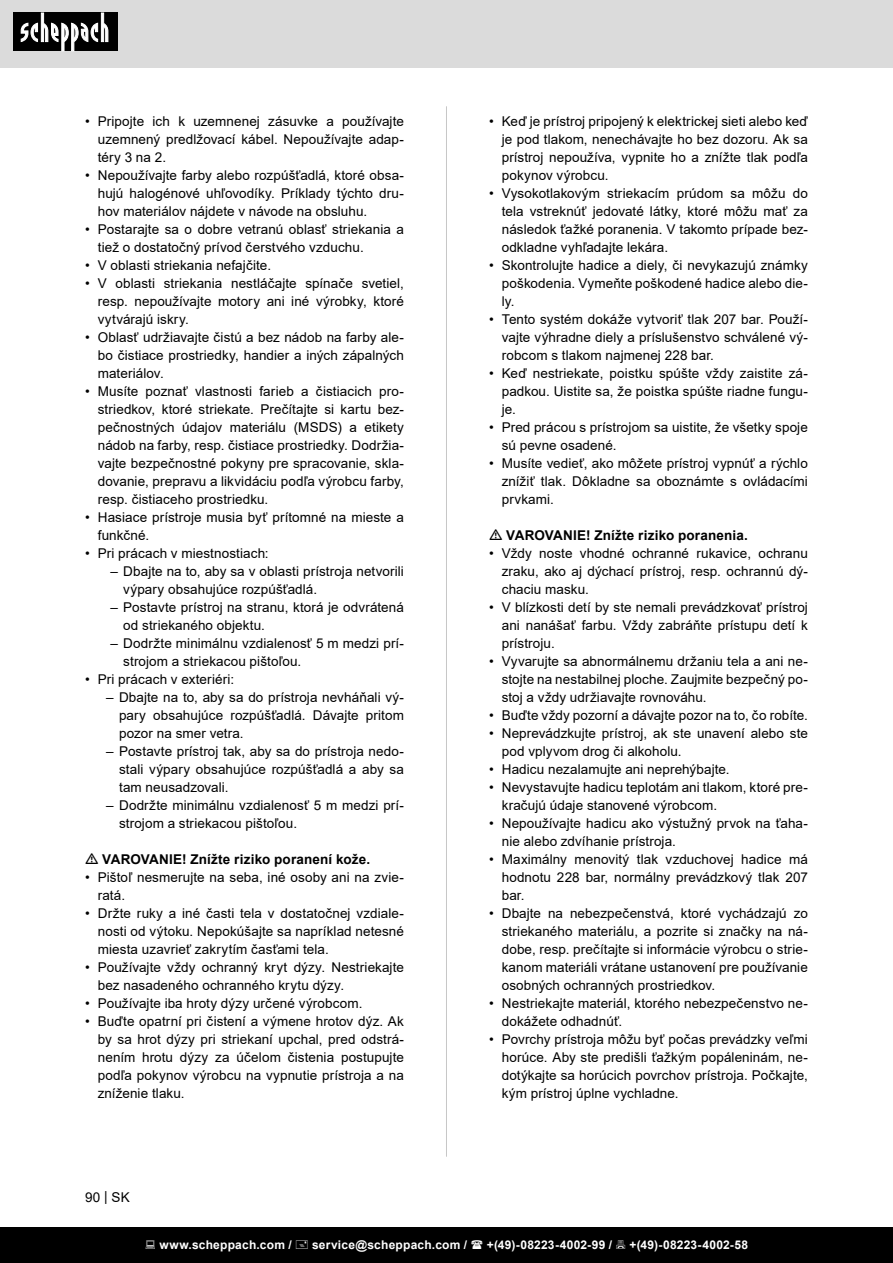
<style>
.page{position:relative;width:893px;height:1263px;background:#fff}
.page>*{position:absolute;margin:0;border:0;box-sizing:border-box;transform-origin:0 0}
.t1{font:13.5px/18px "Arial";letter-spacing:.005em;color:#000;text-align:justify}
.t2{font:700 13.5px "Arial";letter-spacing:.015em;color:#000}
.t3{font:700 12px "Arial";letter-spacing:.02em;color:#fff}
</style>
<div class="page">
<div style="left:0;top:0;width:893px;height:67px;background:#dbdbdb"></div>
<div style="left:0;top:1227px;width:893px;height:36px;background:#000"></div>
<div style="left:13px;top:13px;width:105px;height:38px;background:#000"></div>
<svg style="left:21px;top:13px;width:87px;height:38px"></svg>
<hr style="left:446px;top:106px;width:1px;height:1051px;background:#c7c7c7">
<p class="t1" style="left:98px;top:112px;width:308px;text-indent:-13px">• Pripojte ich k uzemnenej zásuvke a používajte uzemnený predlžovací kábel. Nepoužívajte adap&shy;téry 3 na 2.</p>
<p class="t1" style="left:98px;top:166px;width:308px;text-indent:-13px">• Nepoužívajte farby alebo rozpúšťadlá, ktoré obsa&shy;hujú halogénové uhľovodíky. Príklady týchto dru&shy;hov materiálov nájdete v návode na obsluhu.</p>
<p class="t1" style="left:98px;top:220px;width:308px;text-indent:-13px">• Postarajte sa o dobre vetranú oblasť striekania a tiež o dostatočný prívod čerstvého vzduchu.</p>
<p class="t1" style="left:85px;top:256px;width:188px">• V oblasti striekania nefajčite.</p>
<p class="t1" style="left:98px;top:274px;width:308px;text-indent:-13px">• V oblasti striekania nestláčajte spínače svetiel, resp. nepoužívajte motory ani iné výrobky, ktoré vytvárajú iskry.</p>
<p class="t1" style="left:98px;top:328px;width:308px;text-indent:-13px">• Oblasť udržiavajte čistú a bez nádob na farby ale&shy;bo čistiace prostriedky, handier a iných zápalných materiálov.</p>
<p class="t1" style="left:98px;top:382px;width:308px;text-indent:-13px">• Musíte poznať vlastnosti farieb a čistiacich pro&shy;striedkov, ktoré striekate. Prečítajte si kartu bez&shy;pečnostných údajov materiálu (MSDS) a etikety nádob na farby, resp. čistiace prostriedky. Dodržia&shy;vajte bezpečnostné pokyny pre spracovanie, skla&shy;dovanie, prepravu a likvidáciu podľa výrobcu farby, resp. čistiaceho prostriedku.</p>
<p class="t1" style="left:98px;top:508px;width:308px;text-indent:-13px">• Hasiace prístroje musia byť prítomné na mieste a funkčné.</p>
<p class="t1" style="left:85px;top:544px;width:185px">• Pri prácach v miestnostiach:</p>
<p class="t1" style="left:123px;top:562px;width:282px;text-indent:-13px">– Dbajte na to, aby sa v oblasti prístroja netvorili výpary obsahujúce rozpúšťadlá.</p>
<p class="t1" style="left:123px;top:598px;width:282px;text-indent:-13px">– Postavte prístroj na stranu, ktorá je odvrátená od striekaného objektu.</p>
<p class="t1" style="left:123px;top:634px;width:282px;text-indent:-13px">– Dodržte minimálnu vzdialenosť 5 m medzi prí&shy;strojom a striekacou pištoľou.</p>
<p class="t1" style="left:85px;top:670px;width:151px">• Pri prácach v exteriéri:</p>
<p class="t1" style="left:119px;top:688px;width:286px;text-indent:-13px">– Dbajte na to, aby sa do prístroja nevháňali vý&shy;pary obsahujúce rozpúšťadlá. Dávajte pritom pozor na smer vetra.</p>
<p class="t1" style="left:119px;top:742px;width:286px;text-indent:-13px">– Postavte prístroj tak, aby sa do prístroja nedo&shy;stali výpary obsahujúce rozpúšťadlá a aby sa tam neusadzovali.</p>
<p class="t1" style="left:119px;top:796px;width:286px;text-indent:-13px">– Dodržte minimálnu vzdialenosť 5 m medzi prí&shy;strojom a striekacou pištoľou.</p>
<p class="t2" style="left:102px;top:850px;width:269px">VAROVANIE! Znížte riziko poranení kože.</p>
<p class="t1" style="left:98px;top:868px;width:308px;text-indent:-13px">• Pištoľ nesmerujte na seba, iné osoby ani na zvie&shy;ratá.</p>
<p class="t1" style="left:98px;top:904px;width:308px;text-indent:-13px">• Držte ruky a iné časti tela v dostatočnej vzdiale&shy;nosti od výtoku. Nepokúšajte sa napríklad netesné miesta uzavrieť zakrytím časťami tela.</p>
<p class="t1" style="left:98px;top:958px;width:308px;text-indent:-13px">• Používajte vždy ochranný kryt dýzy. Nestriekajte bez nasadeného ochranného krytu dýzy.</p>
<p class="t1" style="left:85px;top:994px;width:279px">• Používajte iba hroty dýzy určené výrobcom.</p>
<p class="t1" style="left:98px;top:1012px;width:308px;text-indent:-13px">• Buďte opatrní pri čistení a výmene hrotov dýz. Ak by sa hrot dýzy pri striekaní upchal, pred odstrá&shy;nením hrotu dýzy za účelom čistenia postupujte podľa pokynov výrobcu na vypnutie prístroja a na zníženie tlaku.</p>
<p class="t1" style="left:85px;top:1188px;width:46px">90 | SK</p>
<p class="t1" style="left:502px;top:112px;width:308px;text-indent:-13px">• Keď je prístroj pripojený k elektrickej sieti alebo keď je pod tlakom, nenechávajte ho bez dozoru. Ak sa prístroj nepoužíva, vypnite ho a znížte tlak podľa pokynov výrobcu.</p>
<p class="t1" style="left:502px;top:184px;width:308px;text-indent:-13px">• Vysokotlakovým striekacím prúdom sa môžu do tela vstreknúť jedovaté látky, ktoré môžu mať za následok ťažké poranenia. V takomto prípade bez&shy;odkladne vyhľadajte lekára.</p>
<p class="t1" style="left:502px;top:256px;width:308px;text-indent:-13px">• Skontrolujte hadice a diely, či nevykazujú známky poškodenia. Vymeňte poškodené hadice alebo die&shy;ly.</p>
<p class="t1" style="left:502px;top:310px;width:308px;text-indent:-13px">• Tento systém dokáže vytvoriť tlak 207 bar. Použí&shy;vajte výhradne diely a príslušenstvo schválené vý&shy;robcom s tlakom najmenej 228 bar.</p>
<p class="t1" style="left:502px;top:364px;width:308px;text-indent:-13px">• Keď nestriekate, poistku spúšte vždy zaistite zá&shy;padkou. Uistite sa, že poistka spúšte riadne fungu&shy;je.</p>
<p class="t1" style="left:502px;top:418px;width:308px;text-indent:-13px">• Pred prácou s prístrojom sa uistite, že všetky spoje sú pevne osadené.</p>
<p class="t1" style="left:502px;top:454px;width:308px;text-indent:-13px">• Musíte vedieť, ako môžete prístroj vypnúť a rýchlo znížiť tlak. Dôkladne sa oboznámte s ovládacími prvkami.</p>
<p class="t2" style="left:506px;top:526px;width:243px">VAROVANIE! Znížte riziko poranenia.</p>
<p class="t1" style="left:502px;top:544px;width:308px;text-indent:-13px">• Vždy noste vhodné ochranné rukavice, ochranu zraku, ako aj dýchací prístroj, resp. ochrannú dý&shy;chaciu masku.</p>
<p class="t1" style="left:502px;top:598px;width:308px;text-indent:-13px">• V blízkosti detí by ste nemali prevádzkovať prístroj ani nanášať farbu. Vždy zabráňte prístupu detí k prístroju.</p>
<p class="t1" style="left:502px;top:652px;width:308px;text-indent:-13px">• Vyvarujte sa abnormálnemu držaniu tela a ani ne&shy;stojte na nestabilnej ploche. Zaujmite bezpečný po&shy;stoj a vždy udržiavajte rovnováhu.</p>
<p class="t1" style="left:489px;top:706px;width:320px">• Buďte vždy pozorní a dávajte pozor na to, čo robíte.</p>
<p class="t1" style="left:502px;top:724px;width:308px;text-indent:-13px">• Neprevádzkujte prístroj, ak ste unavení alebo ste pod vplyvom drog či alkoholu.</p>
<p class="t1" style="left:489px;top:760px;width:242px">• Hadicu nezalamujte ani neprehýbajte.</p>
<p class="t1" style="left:502px;top:778px;width:308px;text-indent:-13px">• Nevystavujte hadicu teplotám ani tlakom, ktoré pre&shy;kračujú údaje stanovené výrobcom.</p>
<p class="t1" style="left:502px;top:814px;width:308px;text-indent:-13px">• Nepoužívajte hadicu ako výstužný prvok na ťaha&shy;nie alebo zdvíhanie prístroja.</p>
<p class="t1" style="left:502px;top:850px;width:308px;text-indent:-13px">• Maximálny menovitý tlak vzduchovej hadice má hodnotu 228 bar, normálny prevádzkový tlak 207 bar.</p>
<p class="t1" style="left:502px;top:904px;width:308px;text-indent:-13px">• Dbajte na nebezpečenstvá, ktoré vychádzajú zo striekaného materiálu, a pozrite si značky na ná&shy;dobe, resp. prečítajte si informácie výrobcu o strie&shy;kanom materiáli vrátane ustanovení pre používanie osobných ochranných prostriedkov.</p>
<p class="t1" style="left:502px;top:994px;width:308px;text-indent:-13px">• Nestriekajte materiál, ktorého nebezpečenstvo ne&shy;dokážete odhadnúť.</p>
<p class="t1" style="left:502px;top:1030px;width:308px;text-indent:-13px">• Povrchy prístroja môžu byť počas prevádzky veľmi horúce. Aby ste predišli ťažkým popáleninám, ne&shy;dotýkajte sa horúcich povrchov prístroja. Počkajte, kým prístroj úplne vychladne.</p>
<p class="t3" style="left:159px;top:1236px;width:134px">www.scheppach.com /</p>
<p class="t3" style="left:312px;top:1236px;width:157px">service@scheppach.com /</p>
<p class="t3" style="left:487px;top:1236px;width:127px">+(49)-08223-4002-99 /</p>
<p class="t3" style="left:629px;top:1236px;width:120px">+(49)-08223-4002-58</p>
</div>
